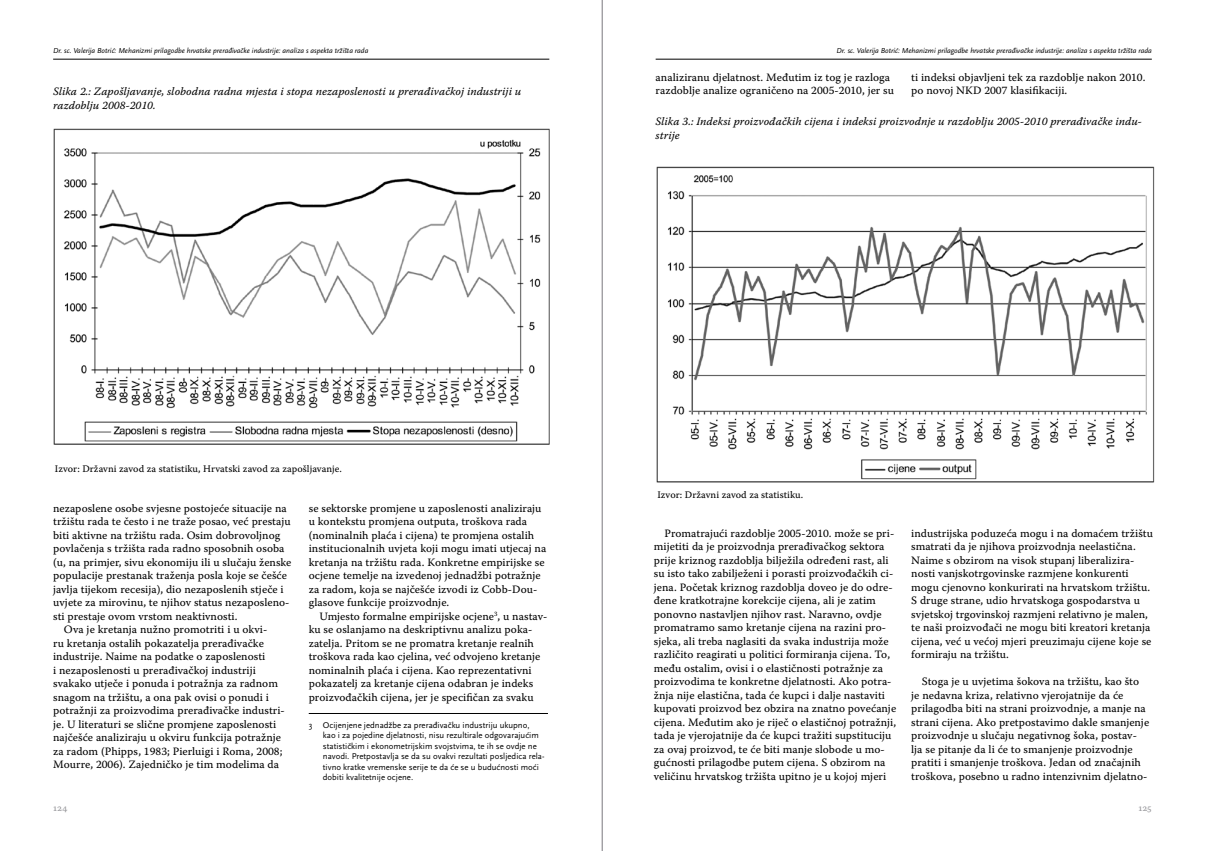
<style>
.page{position:relative;width:1205px;height:851px;background:#fff}
.page>*{position:absolute;margin:0;border:0;box-sizing:border-box;transform-origin:0 0}
.t1{font:11.25px/13.5px "Warnock Pro Capt";color:#000}
.t2{font:11.25px/13.5px "Warnock Pro It Capt";color:#000}
.t3{font:10px "Warnock Pro Capt";color:#000}
.t4{font:10px "Warnock Pro Capt";letter-spacing:-.01em;color:#98989c}
.t5{font:8.75px/10.5px "Scala Sans Pro";color:#000}
.t6{font:italic 7.5px "Scala Sans Pro";color:#000}
</style>
<div class="page">
<hr style="left:602px;top:0;width:1px;height:850px;background:#79787d">
<hr style="left:656px;top:59px;width:496px;height:1px;background:#000">
<hr style="left:53px;top:59px;width:496px;height:1px;background:#000">
<hr style="left:309px;top:713px;width:239px;height:1px;background:#000">
<img style="left:53px;top:128px;width:497px;height:317px">
<img style="left:656px;top:166px;width:499px;height:317px">
<p class="t6" style="left:53px;top:46px;width:317px">Dr. sc. Valerija Botrić: Mehanizmi prilagodbe hrvatske prerađivačke industrije: analiza s aspekta tržišta rada</p>
<p class="t6" style="left:836px;top:46px;width:317px">Dr. sc. Valerija Botrić: Mehanizmi prilagodbe hrvatske prerađivačke industrije: analiza s aspekta tržišta rada</p>
<p class="t2" style="left:53px;top:84px;width:470px">Slika 2.: Zapošljavanje, slobodna radna mjesta i stopa nezaposlenosti u prerađivačkoj industriji u razdoblju 2008-2010.</p>
<p class="t1" style="left:656px;top:70px;width:240px">analiziranu djelatnost. Međutim iz tog je razloga razdoblje analize ograničeno na 2005-2010, jer su</p>
<p class="t1" style="left:911px;top:70px;width:236px">ti indeksi objavljeni tek za razdoblje nakon 2010. po novoj NKD 2007 klasifikaciji.</p>
<p class="t2" style="left:656px;top:115px;width:488px">Slika 3.: Indeksi proizvođačkih cijena i indeksi proizvodnje u razdoblju 2005-2010 prerađivačke indu&shy;strije</p>
<p class="t3" style="left:55px;top:462px;width:288px">Izvor: Državni zavod za statistiku, Hrvatski zavod za zapošljavanje.</p>
<p class="t1" style="left:53px;top:501px;width:235px">nezaposlene osobe svjesne postojeće situacije na</p>
<p class="t1" style="left:53px;top:514px;width:239px">tržištu rada te često i ne traže posao, već prestaju</p>
<p class="t1" style="left:53px;top:528px;width:229px">biti aktivne na tržištu rada. Osim dobrovoljnog</p>
<p class="t1" style="left:53px;top:541px;width:233px">povlačenja s tržišta rada radno sposobnih osoba</p>
<p class="t1" style="left:53px;top:555px;width:240px">(u, na primjer, sivu ekonomiju ili u slučaju ženske</p>
<p class="t1" style="left:53px;top:568px;width:235px">populacije prestanak traženja posla koje se češće</p>
<p class="t1" style="left:53px;top:582px;width:232px">javlja tijekom recesija), dio nezaposlenih stječe i</p>
<p class="t1" style="left:53px;top:595px;width:238px">uvjete za mirovinu, te njihov status nezaposleno-</p>
<p class="t1" style="left:53px;top:609px;width:186px">sti prestaje ovom vrstom neaktivnosti.</p>
<p class="t1" style="left:64px;top:622px;width:205px">Ova je kretanja nužno promotriti i u okvi-</p>
<p class="t1" style="left:53px;top:636px;width:212px">ru kretanja ostalih pokazatelja prerađivačke</p>
<p class="t1" style="left:53px;top:649px;width:214px">industrije. Naime na podatke o zaposlenosti</p>
<p class="t1" style="left:53px;top:663px;width:204px">i nezaposlenosti u prerađivačkoj industriji</p>
<p class="t1" style="left:53px;top:676px;width:226px">svakako utječe i ponuda i potražnja za radnom</p>
<p class="t1" style="left:53px;top:690px;width:217px">snagom na tržištu, a ona pak ovisi o ponudi i</p>
<p class="t1" style="left:53px;top:703px;width:233px">potražnji za proizvodima prerađivačke industri-</p>
<p class="t1" style="left:53px;top:717px;width:225px">je. U literaturi se slične promjene zaposlenosti</p>
<p class="t1" style="left:53px;top:730px;width:229px">najčešće analiziraju u okviru funkcija potražnje</p>
<p class="t1" style="left:53px;top:744px;width:231px">za radom (Phipps, 1983; Pierluigi i Roma, 2008;</p>
<p class="t1" style="left:53px;top:757px;width:227px">Mourre, 2006). Zajedničko je tim modelima da</p>
<p class="t1" style="left:309px;top:501px;width:239px">se sektorske promjene u zaposlenosti analiziraju u kontekstu promjena outputa, troškova rada (nominalnih plaća i cijena) te promjena ostalih institucionalnih uvjeta koji mogu imati utjecaj na kretanja na tržištu rada. Konkretne empirijske se ocjene temelje na izvedenoj jednadžbi potražnje za radom, koja se najčešće izvodi iz Cobb-Dou&shy;glasove funkcije proizvodnje.</p>
<p class="t1" style="left:309px;top:609px;width:240px;text-indent:11px">Umjesto formalne empirijske ocjene<sup>3</sup>, u nastav&shy;ku se oslanjamo na deskriptivnu analizu poka&shy;zatelja. Pritom se ne promatra kretanje realnih troškova rada kao cjelina, već odvojeno kretanje nominalnih plaća i cijena. Kao reprezentativni pokazatelj za kretanje cijena odabran je indeks proizvođačkih cijena, jer je specifičan za svaku</p>
<p class="t5" style="left:323px;top:719px;width:223px;text-indent:-14px">3 Ocijenjene jednadžbe za prerađivačku industriju ukupno, kao i za pojedine djelatnosti, nisu rezultirale odgovarajućim statističkim i ekonometrijskim svojstvima, te ih se ovdje ne navodi. Pretpostavlja se da su ovakvi rezultati posljedica rela&shy;tivno kratke vremenske serije te da će se u budućnosti moći dobiti kvalitetnije ocjene.</p>
<p class="t3" style="left:657px;top:488px;width:147px">Izvor: Državni zavod za statistiku.</p>
<p class="t1" style="left:654px;top:526px;width:244px;text-indent:11px">Promatrajući razdoblje 2005-2010. može se pri&shy;mijetiti da je proizvodnja prerađivačkog sektora prije kriznog razdoblja bilježila određeni rast, ali su isto tako zabilježeni i porasti proizvođačkih ci&shy;jena. Početak kriznog razdoblja doveo je do odre&shy;đene kratkotrajne korekcije cijena, ali je zatim ponovno nastavljen njihov rast. Naravno, ovdje promatramo samo kretanje cijena na razini pro&shy;sjeka, ali treba naglasiti da svaka industrija može različito reagirati u politici formiranja cijena. To, među ostalim, ovisi i o elastičnosti potražnje za proizvodima te konkretne djelatnosti. Ako potra&shy;žnja nije elastična, tada će kupci i dalje nastaviti kupovati proizvod bez obzira na znatno povećanje cijena. Međutim ako je riječ o elastičnoj potražnji, tada je vjerojatnije da će kupci tražiti supstituciju za ovaj proizvod, te će biti manje slobode u mo&shy;gućnosti prilagodbe putem cijena. S obzirom na veličinu hrvatskog tržišta upitno je u kojoj mjeri</p>
<p class="t1" style="left:911px;top:526px;width:243px">industrijska poduzeća mogu i na domaćem tržištu smatrati da je njihova proizvodnja neelastična.<br>Naime s obzirom na visok stupanj liberalizira&shy;nosti vanjskotrgovinske razmjene konkurenti mogu cjenovno konkurirati na hrvatskom tržištu.<br>S druge strane, udio hrvatskoga gospodarstva u svjetskoj trgovinskoj razmjeni relativno je malen, te naši proizvođači ne mogu biti kreatori kretanja cijena, već u većoj mjeri preuzimaju cijene koje se formiraju na tržištu.</p>
<p class="t1" style="left:911px;top:674px;width:239px;text-indent:11px">Stoga je u uvjetima šokova na tržištu, kao što je nedavna kriza, relativno vjerojatnije da će prilagodba biti na strani proizvodnje, a manje na strani cijena. Ako pretpostavimo dakle smanjenje proizvodnje u slučaju negativnog šoka, postav&shy;lja se pitanje da li će to smanjenje proizvodnje pratiti i smanjenje troškova. Jedan od značajnih troškova, posebno u radno intenzivnim djelatno-</p>
<p class="t4" style="left:53px;top:801px;width:16px">124</p>
<p class="t4" style="left:1138px;top:801px;width:15px">125</p>
</div>
